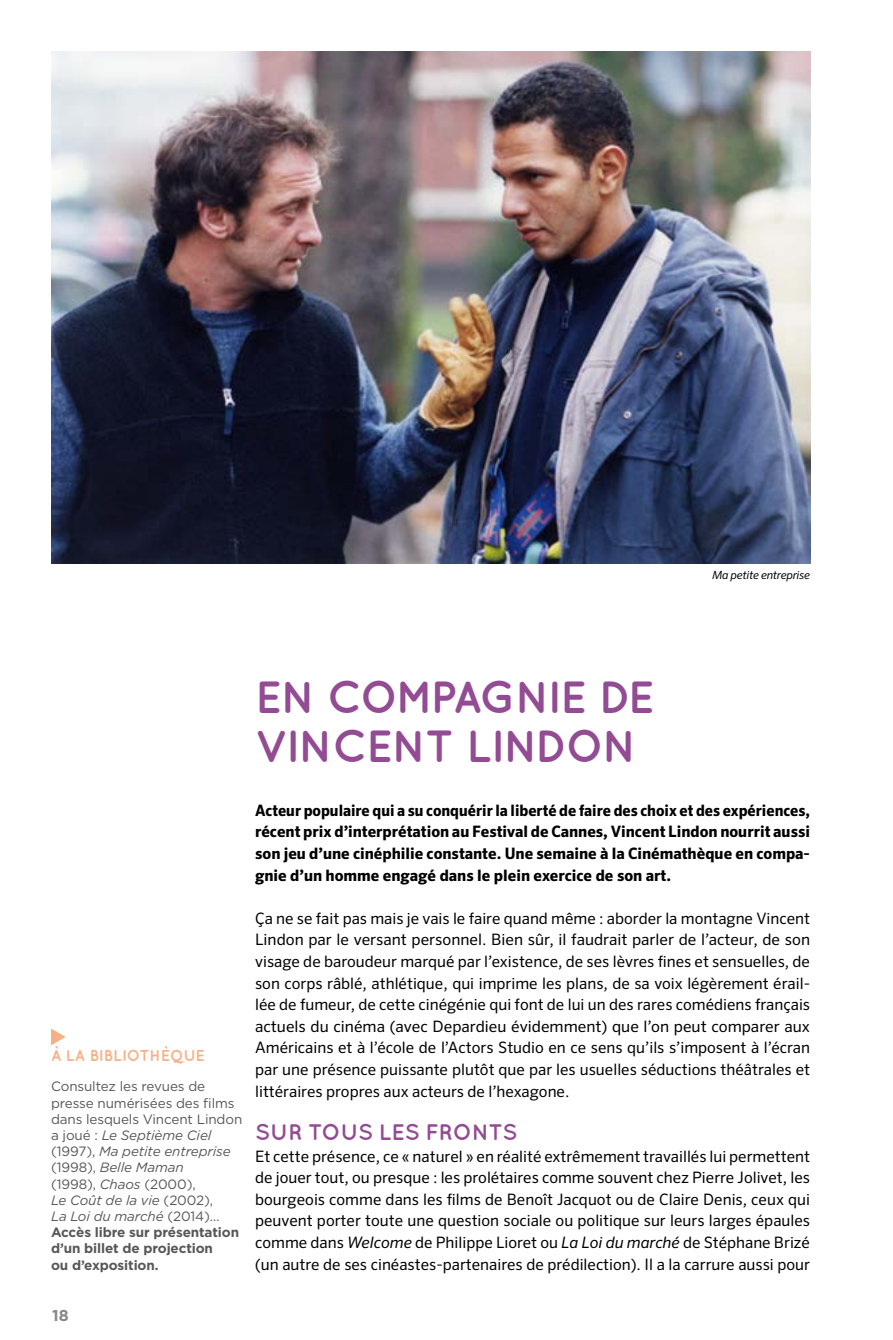
<style>
.page{position:relative;width:893px;height:1340px;background:#fff}
.page>*{position:absolute;margin:0;border:0;box-sizing:border-box;transform-origin:0 0}
.t1{font:700 45px/49.5px "Quicksand";letter-spacing:-.035em;color:#934b93}
.t2{font:700 22.5px "Quicksand";letter-spacing:-.01em;color:#934b93}
.t3{font:15.75px/21.6px "Sero Pro";color:#000;text-align:justify}
.t4{font:700 15.75px/21.6px "Sero Pro";color:#000;text-align:justify;scale:.96 1}
.t5{font:700 15.75px "Quicksand";color:#f7b086}
.t6{font:700 15.75px "Gotham HTF";color:#878787}
.t7{font:13.5px/16.2px "Gotham HTF";letter-spacing:-.01em;color:#575756}
.t8{font:italic 11.25px "Sero Pro";letter-spacing:-.02em;color:#000}
.s1{font-style:italic}
.s2{font-weight:700}
</style>
<div class="page">
<img style="left:51px;top:51px;width:759px;height:512px">
<svg style="left:51px;top:1028px;width:15px;height:17px"></svg>
<p class="t8" style="left:712px;top:568px;width:100px">Ma petite entreprise</p>
<h1 class="t1" style="left:255px;top:671px;width:401px">EN COMPAGNIE DE<br>VINCENT LINDON</h1>
<p class="t5" style="left:51px;top:1046px;width:155px">À LA BIBLIOTHÈQUE</p>
<p class="t7" style="left:51px;top:1078px;width:193px">Consultez les revues de presse numérisées des films dans lesquels Vincent Lindon a joué : <span class="s1">Le Septième Ciel </span>(1997), <span class="s1">Ma petite entreprise </span>(1998), <span class="s1">Belle Maman<br></span>(1998), <span class="s1">Chaos</span> (2000),<br><span class="s1">Le Coût de la vie</span> (2002),<br><span class="s1">La Loi du marché</span> (2014)…<br><span class="s2">Accès libre sur présentation d’un billet de projection<br>ou d’exposition.</span></p>
<p class="t4" style="left:255px;top:799px;width:580px">Acteur populaire qui a su conquérir la liberté de faire des choix et des expériences, récent prix d’interprétation au Festival de Cannes, Vincent Lindon nourrit aussi son jeu d’une cinéphilie constante. Une semaine à la Cinémathèque en compa&shy;gnie d’un homme engagé dans le plein exercice de son art.</p>
<p class="t3" style="left:255px;top:907px;width:556px">Ça ne se fait pas mais je vais le faire quand même : aborder la montagne Vincent Lindon par le versant personnel. Bien sûr, il faudrait parler de l’acteur, de son visage de baroudeur marqué par l’existence, de ses lèvres fines et sensuelles, de son corps râblé, athlétique, qui imprime les plans, de sa voix légèrement érail&shy;lée de fumeur, de cette cinégénie qui font de lui un des rares comédiens français actuels du cinéma (avec Depardieu évidemment) que l’on peut comparer aux Américains et à l’école de l’Actors Studio en ce sens qu’ils s’imposent à l’écran par une présence puissante plutôt que par les usuelles séductions théâtrales et littéraires propres aux acteurs de l’hexagone.</p>
<h2 class="t2" style="left:255px;top:1118px;width:264px">SUR TOUS LES FRONTS</h2>
<p class="t3" style="left:255px;top:1144px;width:556px">Et cette présence, ce « naturel » en réalité extrêmement travaillés lui permettent de jouer tout, ou presque : les prolétaires comme souvent chez Pierre Jolivet, les bourgeois comme dans les films de Benoît Jacquot ou de Claire Denis, ceux qui peuvent porter toute une question sociale ou politique sur leurs larges épaules comme dans <span class="s1">Welcome</span> de Philippe Lioret ou <span class="s1">La Loi du marché</span> de Stéphane Brizé (un autre de ses cinéastes-partenaires de prédilection). Il a la carrure aussi pour</p>
<p class="t6" style="left:52px;top:1306px;width:18px">18</p>
</div>
